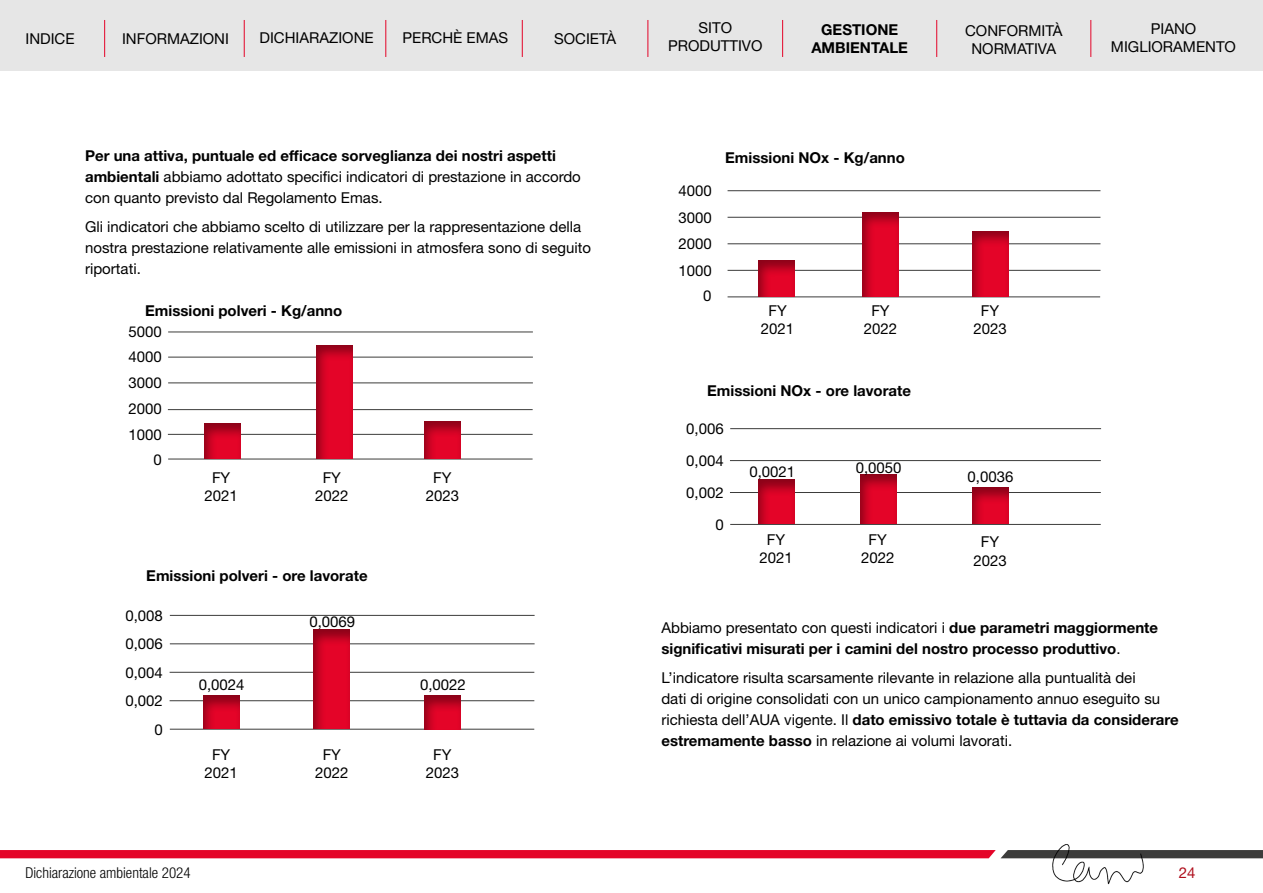
<style>
.page{position:relative;width:1263px;height:893px;background:#fff}
.page>*{position:absolute;margin:0;border:0;box-sizing:border-box;transform-origin:0 0}
.t1{font:15px/18px "Helvetica Neue LT Std";color:#000;text-align:center}
.t2{font:700 15px/18px "Helvetica Neue LT Std";color:#000;text-align:center}
.t3{font:300 condensed 15px "Helvetica Neue LT Std";color:#000}
.t4{font:15px "Helvetica Neue LT Std";color:#af0e1c}
.s1{font-weight:700}
.s2{font-weight:400}
</style>
<div class="page">
<div style="left:0;top:0;width:1263px;height:71px;background:#e6e6e6"></div>
<svg style="left:0;top:850px;width:1263px;height:8px;background:#cc0f2e"></svg>
<hr style="left:104px;top:20px;width:1px;height:37px;background:#e40428">
<hr style="left:244px;top:20px;width:1px;height:37px;background:#e40428">
<hr style="left:385px;top:20px;width:1px;height:37px;background:#e40428">
<hr style="left:522px;top:20px;width:1px;height:37px;background:#e40428">
<hr style="left:647px;top:20px;width:1px;height:37px;background:#e40428">
<hr style="left:782px;top:20px;width:1px;height:37px;background:#e40428">
<hr style="left:936px;top:20px;width:1px;height:37px;background:#e40428">
<hr style="left:1090px;top:20px;width:1px;height:37px;background:#e40428">
<hr style="left:168px;top:409px;width:365px;height:1px;background:#3c3c3b">
<hr style="left:168px;top:459px;width:365px;height:1px;background:#3c3c3b">
<hr style="left:168px;top:357px;width:365px;height:1px;background:#3c3c3b">
<hr style="left:168px;top:383px;width:365px;height:1px;background:#3c3c3b">
<hr style="left:168px;top:434px;width:365px;height:1px;background:#3c3c3b">
<div style="left:191px;top:410px;width:64px;height:49px;background:#000;opacity:.4"></div>
<div style="left:303px;top:333px;width:65px;height:127px;background:#000;opacity:.4"></div>
<hr style="left:170px;top:672px;width:364px;height:1px;background:#3c3c3b">
<hr style="left:170px;top:729px;width:364px;height:1px;background:#3c3c3b">
<hr style="left:170px;top:615px;width:365px;height:1px;background:#3c3c3b">
<hr style="left:170px;top:644px;width:365px;height:1px;background:#3c3c3b">
<hr style="left:170px;top:700px;width:364px;height:1px;background:#3c3c3b">
<div style="left:190px;top:683px;width:64px;height:47px;background:#000;opacity:.4"></div>
<div style="left:301px;top:616px;width:64px;height:114px;background:#000;opacity:.4"></div>
<hr style="left:730px;top:460px;width:371px;height:1px;background:#3c3c3b">
<hr style="left:730px;top:524px;width:371px;height:1px;background:#3c3c3b">
<hr style="left:730px;top:428px;width:371px;height:1px;background:#3c3c3b">
<hr style="left:730px;top:492px;width:371px;height:1px;background:#3c3c3b">
<div style="left:847px;top:462px;width:64px;height:63px;background:#000;opacity:.4"></div>
<div style="left:959px;top:474px;width:64px;height:51px;background:#000;opacity:.4"></div>
<div style="left:745px;top:467px;width:64px;height:57px;background:#000;opacity:.4"></div>
<div style="left:411px;top:408px;width:64px;height:52px;background:#000;opacity:.4"></div>
<hr style="left:168px;top:332px;width:365px;height:1px;background:#3c3c3b">
<div style="left:411px;top:683px;width:65px;height:48px;background:#000;opacity:.4"></div>
<hr style="left:727px;top:270px;width:373px;height:1px;background:#3c3c3b">
<hr style="left:727px;top:296px;width:373px;height:1px;background:#3c3c3b">
<hr style="left:727px;top:190px;width:373px;height:1px;background:#3c3c3b">
<hr style="left:727px;top:244px;width:373px;height:1px;background:#3c3c3b">
<hr style="left:727px;top:217px;width:373px;height:1px;background:#3c3c3b">
<div style="left:849px;top:200px;width:64px;height:97px;background:#000;opacity:.4"></div>
<div style="left:959px;top:218px;width:64px;height:80px;background:#000;opacity:.4"></div>
<div style="left:746px;top:247px;width:64px;height:50px;background:#000;opacity:.4"></div>
<img style="left:1052px;top:844px;width:92px;height:41px">
<p class="t1" style="left:25px;top:29px;width:51px">INDICE</p>
<p class="t1" style="left:259px;top:28px;width:116px">DICHIARAZIONE</p>
<p class="t1" style="left:402px;top:28px;width:107px">PERCHÈ EMAS</p>
<p class="t1" style="left:554px;top:29px;width:63px">SOCIETÀ</p>
<p class="t1" style="left:668px;top:18px;width:96px">SITO<br>PRODUTTIVO</p>
<p class="t2" style="left:811px;top:20px;width:98px">GESTIONE<br>AMBIENTALE</p>
<p class="t1" style="left:1111px;top:19px;width:127px">PIANO<br>MIGLIORAMENTO</p>
<p class="t1" style="left:965px;top:21px;width:99px">CONFORMITÀ<br>NORMATIVA</p>
<p class="t1" style="left:122px;top:29px;width:108px">INFORMAZIONI</p>
<p class="t1" style="left:85px;top:145px;width:497px;line-height:21px;text-align:left"><span class="s1">Per una attiva, puntuale ed efficace sorveglianza dei nostri aspetti ambientali</span> abbiamo adottato specifici indicatori di prestazione in accordo con quanto previsto dal Regolamento Emas.</p>
<p class="t1" style="left:85px;top:216px;width:507px;line-height:21px;text-align:left">Gli indicatori che abbiamo scelto di utilizzare per la rappresentazione della nostra prestazione relativamente alle emissioni in atmosfera sono di seguito riportati.</p>
<p class="t2" style="left:145px;top:301px;width:199px">Emissioni polveri - Kg/anno</p>
<p class="t1" style="left:128px;top:323px;width:35px">5000</p>
<p class="t1" style="left:128px;top:344px;width:35px;line-height:25.8px;text-align:justify">4000<br>3000<br>2000<br>1000</p>
<p class="t1" style="left:153px;top:450px;width:10px">0</p>
<p class="t1" style="left:204px;top:468px;width:35px">FY<br>2021</p>
<p class="t1" style="left:315px;top:468px;width:35px">FY<br>2022</p>
<p class="t1" style="left:426px;top:468px;width:35px">FY<br>2023</p>
<p class="t2" style="left:146px;top:566px;width:223px">Emissioni polveri - ore lavorate</p>
<p class="t1" style="left:125px;top:601px;width:39px;line-height:28.5px;text-align:left">0,008<br>0,006</p>
<p class="t1" style="left:125px;top:658px;width:39px;line-height:28.5px;text-align:left">0,004<br>0,002</p>
<p class="t1" style="left:155px;top:720px;width:10px">0</p>
<p class="t1" style="left:199px;top:675px;width:47px">0,0024</p>
<p class="t1" style="left:309px;top:613px;width:47px">0,0069</p>
<p class="t1" style="left:420px;top:675px;width:47px">0,0022</p>
<p class="t1" style="left:204px;top:745px;width:35px">FY<br>2021</p>
<p class="t1" style="left:315px;top:745px;width:35px">FY<br>2022</p>
<p class="t1" style="left:426px;top:745px;width:35px">FY<br>2023</p>
<p class="t3" style="left:26px;top:864px;width:167px">Dichiarazione ambientale 2024</p>
<p class="t1" style="left:678px;top:181px;width:35px">4000</p>
<p class="t1" style="left:678px;top:208px;width:35px">3000</p>
<p class="t1" style="left:678px;top:230px;width:35px;line-height:26.7px;text-align:left">2000<br>1000</p>
<p class="t1" style="left:703px;top:287px;width:10px">0</p>
<p class="t2" style="left:725px;top:148px;width:181px">Emissioni NOx - Kg/anno</p>
<p class="t1" style="left:761px;top:301px;width:35px">FY<br>2021</p>
<p class="t1" style="left:864px;top:301px;width:35px">FY<br>2022</p>
<p class="t1" style="left:973px;top:301px;width:35px">FY<br>2023</p>
<p class="t2" style="left:707px;top:381px;width:205px">Emissioni NOx - ore lavorate</p>
<p class="t1" style="left:686px;top:419px;width:39px">0,006</p>
<p class="t1" style="left:686px;top:444px;width:39px;line-height:32px;text-align:left">0,004<br>0,002</p>
<p class="t1" style="left:715px;top:515px;width:10px">0</p>
<p class="t1" style="left:749px;top:462px;width:47px">0,0021</p>
<p class="t1" style="left:856px;top:458px;width:47px">0,0050</p>
<p class="t1" style="left:968px;top:467px;width:47px">0,0036</p>
<p class="t1" style="left:759px;top:531px;width:35px">FY<br>2021</p>
<p class="t1" style="left:861px;top:531px;width:35px">FY<br>2022</p>
<p class="t1" style="left:973px;top:533px;width:35px">FY<br>2023</p>
<p class="t2" style="left:661px;top:616px;width:498px;line-height:21px;text-align:left"><span class="s2">Abbiamo presentato con questi indicatori i</span> due parametri maggiormente significativi misurati per i camini del nostro processo produttivo<span class="s2">.</span></p>
<p class="t1" style="left:661px;top:667px;width:519px;line-height:21px;text-align:left">L’indicatore risulta scarsamente rilevante in relazione alla puntualità dei<br>dati di origine consolidati con un unico campionamento annuo eseguito su richiesta dell’AUA vigente. Il <span class="s1">dato emissivo totale è tuttavia da considerare estremamente basso</span> in relazione ai volumi lavorati.</p>
<p class="t4" style="left:1179px;top:863px;width:18px">24</p>
</div>
